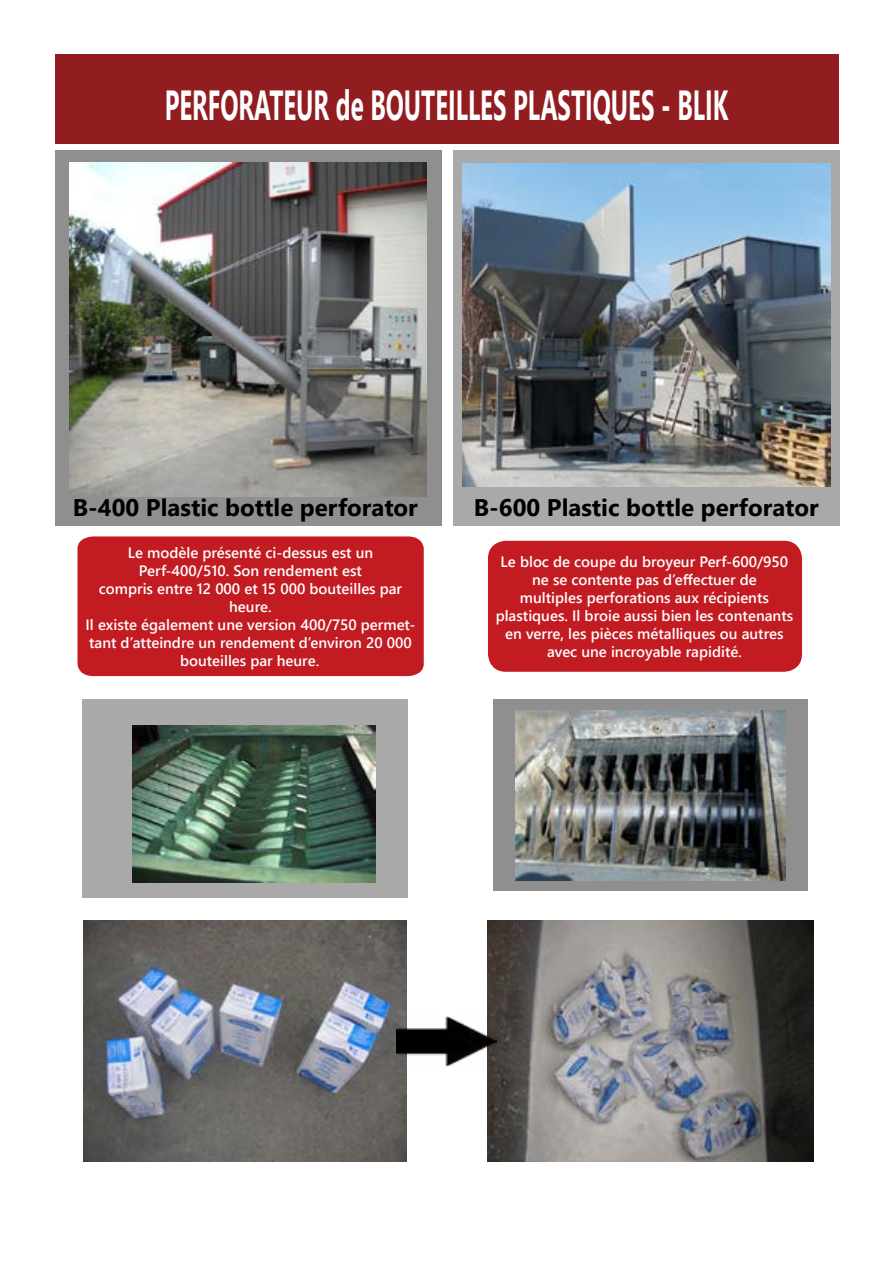
<style>
.page{position:relative;width:893px;height:1263px;background:#fff}
.page>*{position:absolute;margin:0;border:0;box-sizing:border-box;transform-origin:0 0}
.t1{font:700 42px "Segoe UI";color:#fff;scale:.57 1}
.t2{font:700 24px "Segoe UI";color:#000}
.t3{font:600 15px/18px "Segoe UI";color:#fff;text-align:center}
</style>
<div class="page">
<img style="left:488px;top:920px;width:326px;height:242px">
<div style="left:453px;top:150px;width:387px;height:375px;background:#a9a9a9"></div>
<img style="left:462px;top:164px;width:368px;height:323px">
<div style="left:55px;top:150px;width:387px;height:375px;background:#908f8f"></div>
<img style="left:70px;top:162px;width:357px;height:334px">
<div style="left:55px;top:55px;width:783px;height:89px;background:#911d21"></div>
<div style="left:77px;top:536px;width:347px;height:140px;background:#c31b22"></div>
<div style="left:488px;top:541px;width:314px;height:131px;background:#c31b22;border-radius:18px"></div>
<div style="left:82px;top:699px;width:326px;height:198px;background:#a9a9a9"></div>
<img style="left:132px;top:725px;width:244px;height:157px">
<div style="left:493px;top:699px;width:315px;height:191px;background:#908f8f"></div>
<img style="left:515px;top:710px;width:271px;height:171px">
<img style="left:83px;top:920px;width:323px;height:241px">
<img style="left:397px;top:991px;width:99px;height:99px">
<h1 class="t1" style="left:165px;top:66px;width:990px">PERFORATEUR de BOUTEILLES PLASTIQUES - BLIK</h1>
<h2 class="t2" style="left:73px;top:485px;width:346px">B-400 Plastic bottle perforator</h2>
<h2 class="t2" style="left:474px;top:485px;width:346px">B-600 Plastic bottle perforator</h2>
<p class="t3" style="left:86px;top:542px;width:331px">Le modèle présenté ci-dessus est un Perf-400/510. Son rendement est<br>compris entre 12 000 et 15 000 bouteilles par heure.<br>Il existe également une version 400/750 permet&shy;tant d’atteindre un rendement d’environ 20 000 bouteilles par heure.</p>
<p class="t3" style="left:496px;top:551px;width:299px">Le bloc de coupe du broyeur Perf-600/950 ne se contente pas d’effectuer de<br>multiples perforations aux récipients plastiques. Il broie aussi bien les contenants en verre, les pièces métalliques ou autres avec une incroyable rapidité.</p>
</div>
